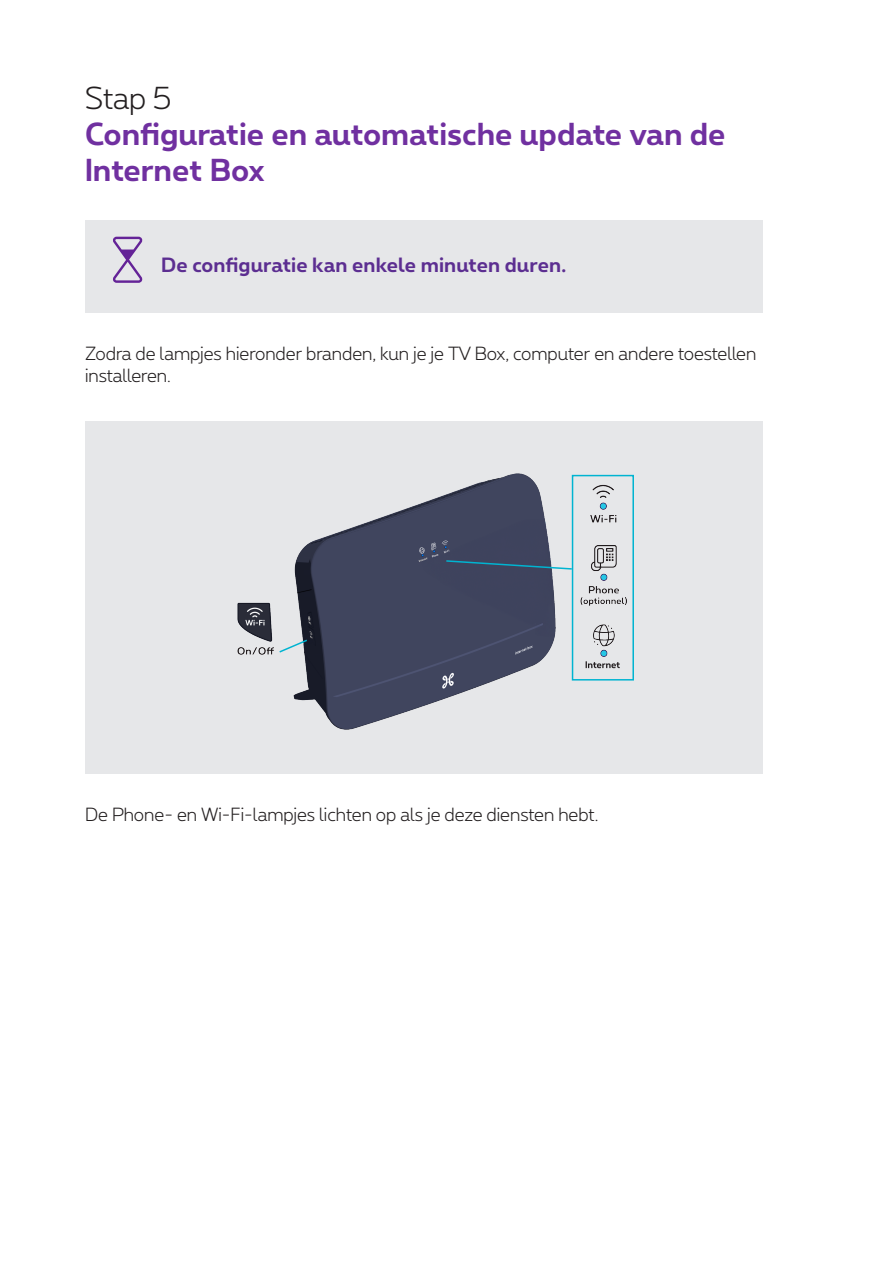
<style>
.page{position:relative;width:893px;height:1263px;background:#fff}
.page>*{position:absolute;margin:0;border:0;box-sizing:border-box;transform-origin:0 0}
.t1{font:700 30px/36px "Proximus";color:#7030a0}
.Heading_3{font:700 19.5px "Proximus";letter-spacing:.005em;color:#5c2e91}
.t2{font:300 18px/21.6px "Proximus";color:#231f20}
.s1{font-weight:300;color:#231f20}
</style>
<div class="page">
<div style="left:85px;top:220px;width:677px;height:93px;background:#e6e7e9"></div>
<svg style="left:113px;top:237px;width:29px;height:46px"></svg>
<div style="left:85px;top:421px;width:677px;height:352px;background:#e6e7e9"></div>
<img style="left:237px;top:473px;width:397px;height:257px">
<div style="left:575px;top:658px;width:57px;height:22px;background:#e6e7e9"></div>
<img style="left:585px;top:661px;width:35px;height:8px">
<div style="left:572px;top:475px;width:62px;height:205px;border:2px solid #00b4d1"></div>
<svg style="left:445px;top:559px;width:128px;height:11px"></svg>
<svg style="left:278px;top:638px;width:31px;height:16px"></svg>
<p class="t1" style="left:85px;top:78px;width:642px"><span class="s1">Stap 5<br></span>Configuratie en automatische update van de<br>Internet Box</p>
<p class="Heading_3" style="left:161px;top:251px;width:407px">De configuratie kan enkele minuten duren.</p>
<p class="t2" style="left:85px;top:342px;width:673px">Zodra de lampjes hieronder branden, kun je je TV Box, computer en andere toestellen installeren.</p>
<p class="t2" style="left:85px;top:803px;width:515px">De Phone- en Wi-Fi-lampjes lichten op als je deze diensten hebt.</p>
</div>
